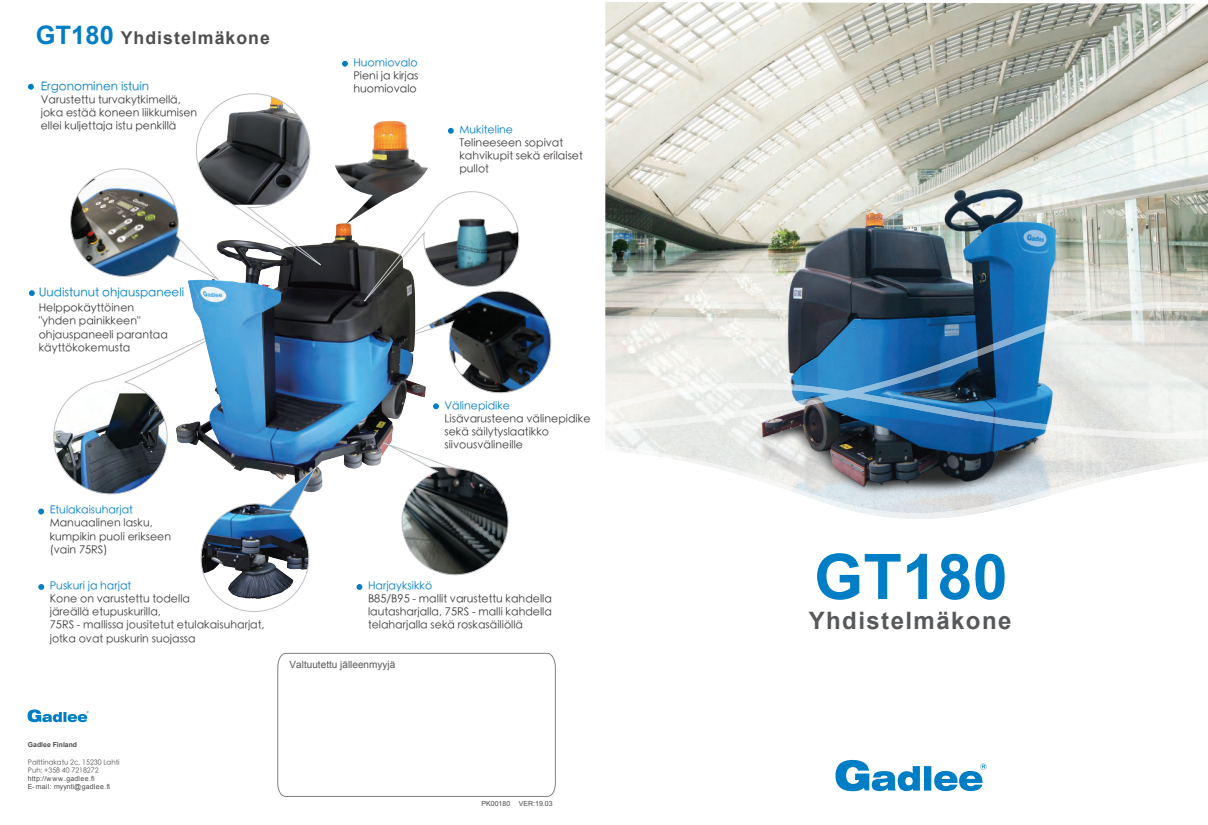
<style>
.page{position:relative;width:1208px;height:825px;background:#fff}
.page>*{position:absolute;margin:0;border:0;box-sizing:border-box;transform-origin:0 0}
.t1{font:700 63px "Arial";letter-spacing:.005em;color:#007ec5}
.t2{font:700 24px "Arial";letter-spacing:.06em;color:#57585a}
.t3{font:700 17.7px "Arial";letter-spacing:.06em;color:#4f4d4d}
.t4{font:12px "Sim Hei";color:#007ec5}
.t5{font:11px/13.2px "Sim Hei";color:#3d3a3a}
.t6{font:11px/13.2px "Sim Hei";color:#3e3e3f}
.t7{font:11px "Sim Hei";color:#007ec5}
.t8{font:10px "Arial";color:#57585a}
.t9{font:7px/8px "Arial";color:#4f4d4d}
.t10{font:7px/8.4px "Sim Hei";color:#4f4d4d}
.t11{font:700 6.9px "Arial";color:#4f4d4d}
.s1{font-size:25.4px;color:#007ec5}
</style>
<div class="page">
<svg style="left:38px;top:584px;width:6px;height:6px"></svg>
<svg style="left:38px;top:509px;width:6px;height:5px"></svg>
<svg style="left:342px;top:61px;width:6px;height:6px"></svg>
<svg style="left:29px;top:290px;width:6px;height:6px"></svg>
<img style="left:605px;top:2px;width:603px;height:299px">
<svg style="left:605px;top:301px;width:603px;height:218px"></svg>
<svg style="left:835px;top:760px;width:151px;height:31px"></svg>
<svg style="left:28px;top:84px;width:6px;height:6px"></svg>
<svg style="left:277px;top:652px;width:279px;height:145px"></svg>
<svg style="left:28px;top:709px;width:61px;height:13px"></svg>
<svg style="left:53px;top:354px;width:115px;height:141px"></svg>
<svg style="left:448px;top:128px;width:6px;height:6px"></svg>
<svg style="left:356px;top:584px;width:6px;height:6px"></svg>
<img style="left:168px;top:223px;width:235px;height:268px">
<img style="left:334px;top:121px;width:94px;height:102px">
<svg style="left:360px;top:185px;width:192px;height:224px"></svg>
<svg style="left:383px;top:442px;width:126px;height:134px"></svg>
<svg style="left:194px;top:465px;width:124px;height:147px"></svg>
<svg style="left:70px;top:93px;width:256px;height:191px"></svg>
<h3 class="t3" style="left:36px;top:28px;width:236px"><span class="s1">GT180</span> Yhdistelmäkone</h3>
<p class="t4" style="left:41px;top:80px;width:110px">Ergonominen istuin</p>
<p class="t5" style="left:41px;top:93px;width:158px">Varustettu turvakytkimellä, joka estää koneen liikkumisen ellei kuljettaja istu penkillä</p>
<p class="t7" style="left:353px;top:58px;width:66px">Huomiovalo</p>
<p class="t5" style="left:353px;top:70px;width:67px">Pieni ja kirjas huomiovalo</p>
<p class="t7" style="left:459px;top:124px;width:55px">Mukiteline</p>
<p class="t5" style="left:459px;top:136px;width:125px">Telineeseen sopivat kahvikupit sekä erilaiset pullot</p>
<p class="t4" style="left:39px;top:287px;width:147px">Uudistunut ohjauspaneeli</p>
<p class="t5" style="left:39px;top:302px;width:131px">Helppokäyttöinen "yhden painikkeen" ohjauspaneeli parantaa käyttökokemusta</p>
<p class="t7" style="left:50px;top:505px;width:85px">Etulakaisuharjat</p>
<p class="t5" style="left:50px;top:517px;width:123px">Manuaalinen lasku, kumpikin puoli erikseen (vain 75RS)</p>
<p class="t7" style="left:50px;top:580px;width:83px">Puskuri ja harjat</p>
<p class="t6" style="left:50px;top:592px;width:216px">Kone on varustettu todella<br>järeällä etupuskurilla,<br>75RS - mallissa jousitetut etulakaisuharjat, jotka ovat puskurin suojassa</p>
<p class="t7" style="left:444px;top:400px;width:67px">Välinepidike</p>
<p class="t5" style="left:444px;top:412px;width:147px">Lisävarusteena välinepidike sekä säilytyslaatikko siivousvälineille</p>
<p class="t7" style="left:368px;top:580px;width:66px">Harjayksikkö</p>
<p class="t5" style="left:368px;top:592px;width:185px;text-align:justify">B85/B95 - mallit varustettu kahdella lautasharjalla, 75RS - malli kahdella telaharjalla sekä roskasäiliöllä</p>
<p class="t8" style="left:290px;top:659px;width:107px">Valtuutettu jälleenmyyjä</p>
<p class="t11" style="left:28px;top:741px;width:51px">Gadlee Finland</p>
<p class="t10" style="left:28px;top:758px;width:93px">Palttinakatu 2c, 15230 Lahti<br>Puh: +358 40 7218272</p>
<p class="t9" style="left:28px;top:774px;width:84px">http://www.gadlee.fi<br>E-mail: myynti@gadlee.fi</p>
<p class="t9" style="left:481px;top:799px;width:73px">PK00180 VER:19.03</p>
<h1 class="t1" style="left:814px;top:542px;width:195px">GT180</h1>
<h2 class="t2" style="left:808px;top:608px;width:204px">Yhdistelmäkone</h2>
</div>
